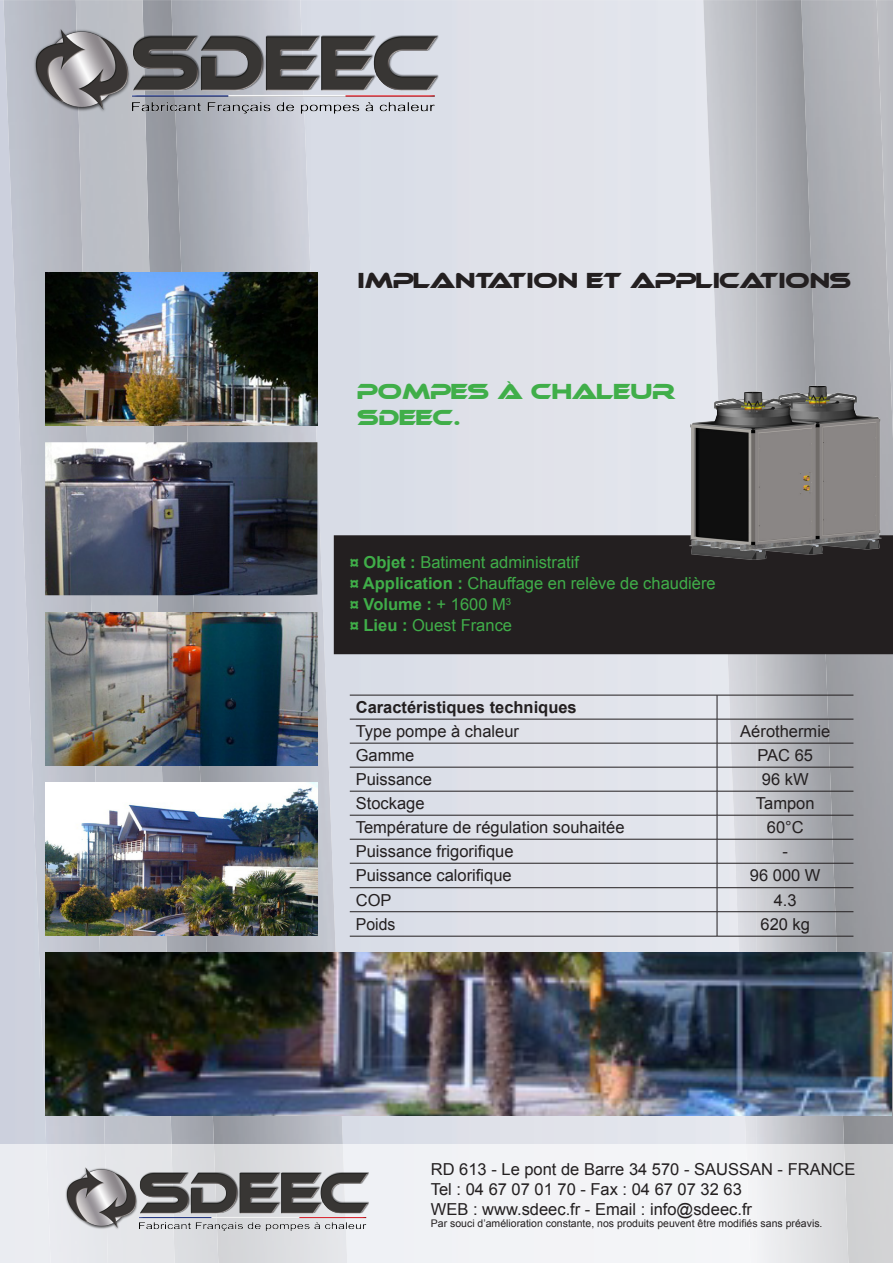
<style>
.page{position:relative;width:893px;height:1263px;background:#fff}
.page>*{position:absolute;margin:0;border:0;box-sizing:border-box;transform-origin:0 0}
.t1{font:21px "Ethnocentric";color:#231f20}
.t2{font:21px/25.2px "Ethnocentric";color:#40ae49}
.t3{font:16.5px/19.8px "Arial";color:#231f20}
.t4{font:16.5px/21px "Arial";color:#40ae49}
.t5{font:700 16.5px "Arial";color:#231f20}
.t6{font:16.5px "Arial";color:#231f20;scale:.96 1}
.t7{font:10.5px "Arial";color:#231f20}
.s1{font-weight:700}
</style>
<div class="page">
<div style="left:0;top:0;width:703px;height:1144px;background:#e0e2e9"></div>
<img style="left:848px;top:0;width:45px;height:1144px">
<img style="left:703px;top:0;width:145px;height:1144px">
<img style="left:218px;top:0;width:129px;height:1144px">
<img style="left:3px;top:0;width:215px;height:1144px">
<img style="left:76px;top:0;width:98px;height:1144px">
<svg style="left:0;top:1144px;width:893px;height:119px;fill:#eff1f5"></svg>
<div style="left:334px;top:535px;width:559px;height:119px;background:#231f20"></div>
<img style="left:45px;top:952px;width:847px;height:163px">
<hr style="left:350px;top:695px;width:367px;height:1px;background:#231f20">
<hr style="left:717px;top:695px;width:136px;height:1px;background:#231f20">
<hr style="left:350px;top:719px;width:367px;height:1px;background:#231f20">
<hr style="left:717px;top:719px;width:136px;height:1px;background:#231f20">
<hr style="left:350px;top:743px;width:367px;height:1px;background:#231f20">
<hr style="left:717px;top:743px;width:136px;height:1px;background:#231f20">
<hr style="left:350px;top:767px;width:367px;height:1px;background:#231f20">
<hr style="left:717px;top:767px;width:136px;height:1px;background:#231f20">
<hr style="left:350px;top:791px;width:367px;height:1px;background:#231f20">
<hr style="left:717px;top:791px;width:136px;height:1px;background:#231f20">
<hr style="left:350px;top:815px;width:367px;height:1px;background:#231f20">
<hr style="left:717px;top:815px;width:136px;height:1px;background:#231f20">
<hr style="left:350px;top:839px;width:367px;height:1px;background:#231f20">
<hr style="left:717px;top:839px;width:136px;height:1px;background:#231f20">
<hr style="left:350px;top:863px;width:367px;height:1px;background:#231f20">
<hr style="left:717px;top:863px;width:136px;height:1px;background:#231f20">
<hr style="left:350px;top:887px;width:367px;height:1px;background:#231f20">
<hr style="left:717px;top:887px;width:136px;height:1px;background:#231f20">
<hr style="left:350px;top:911px;width:367px;height:1px;background:#231f20">
<hr style="left:717px;top:911px;width:136px;height:1px;background:#231f20">
<svg style="left:717px;top:695px;width:1px;height:241px"></svg>
<hr style="left:350px;top:936px;width:367px;height:1px;background:#231f20">
<hr style="left:717px;top:936px;width:136px;height:1px;background:#231f20">
<img style="left:45px;top:272px;width:272px;height:153px">
<img style="left:45px;top:442px;width:272px;height:153px">
<img style="left:45px;top:612px;width:272px;height:153px">
<img style="left:45px;top:782px;width:272px;height:153px">
<img style="left:32px;top:18px;width:409px;height:96px">
<img style="left:64px;top:1166px;width:306px;height:65px">
<img style="left:677px;top:367px;width:213px;height:201px">
<p class="t1" style="left:358px;top:269px;width:495px">IMPLANTATION ET APPLICATIONS</p>
<p class="t2" style="left:358px;top:381px;width:320px">POMPES À CHALEUR<br>SDEEC.</p>
<p class="t4" style="left:350px;top:552px;width:367px"><span class="s1">¤ Objet :</span> Batiment administratif<br><span class="s1">¤ Application :</span> Chauffage en relève de chaudière <span class="s1">¤ Volume :</span> + 1600 M<sup>3<br></sup><span class="s1">¤ Lieu :</span> Ouest France</p>
<p class="t5" style="left:356px;top:696px;width:222px">Caractéristiques techniques</p>
<p class="t3" style="left:356px;top:722px;width:165px">Type pompe à chaleur</p>
<p class="t3" style="left:740px;top:722px;width:91px">Aérothermie</p>
<p class="t3" style="left:356px;top:746px;width:60px">Gamme</p>
<p class="t3" style="left:757px;top:746px;width:57px">PAC 65</p>
<p class="t3" style="left:356px;top:770px;width:78px">Puissance</p>
<p class="t3" style="left:762px;top:770px;width:48px">96 kW</p>
<p class="t3" style="left:356px;top:794px;width:70px">Stockage</p>
<p class="t3" style="left:756px;top:794px;width:60px">Tampon</p>
<p class="t3" style="left:356px;top:818px;width:270px">Température de régulation souhaitée</p>
<p class="t3" style="left:767px;top:818px;width:38px">60°C</p>
<p class="t3" style="left:356px;top:842px;width:159px">Puissance frigorifique</p>
<p class="t3" style="left:782px;top:842px;width:7px">-</p>
<p class="t3" style="left:356px;top:866px;width:157px">Puissance calorifique</p>
<p class="t3" style="left:750px;top:866px;width:72px">96 000 W</p>
<p class="t3" style="left:356px;top:890px;width:37px">COP</p>
<p class="t3" style="left:774px;top:890px;width:24px">4.3</p>
<p class="t6" style="left:356px;top:913px;width:43px">Poids</p>
<p class="t3" style="left:760px;top:914px;width:51px">620 kg</p>
<p class="t3" style="left:431px;top:1159px;width:426px">RD 613 - Le pont de Barre 34 570 - SAUSSAN - FRANCE<br>Tel : 04 67 07 01 70 - Fax : 04 67 07 32 63<br>WEB : www.sdeec.fr - Email : info@sdeec.fr</p>
<p class="t7" style="left:431px;top:1217px;width:393px">Par souci d’amélioration constante, nos produits peuvent être modifiés sans préavis.</p>
</div>
